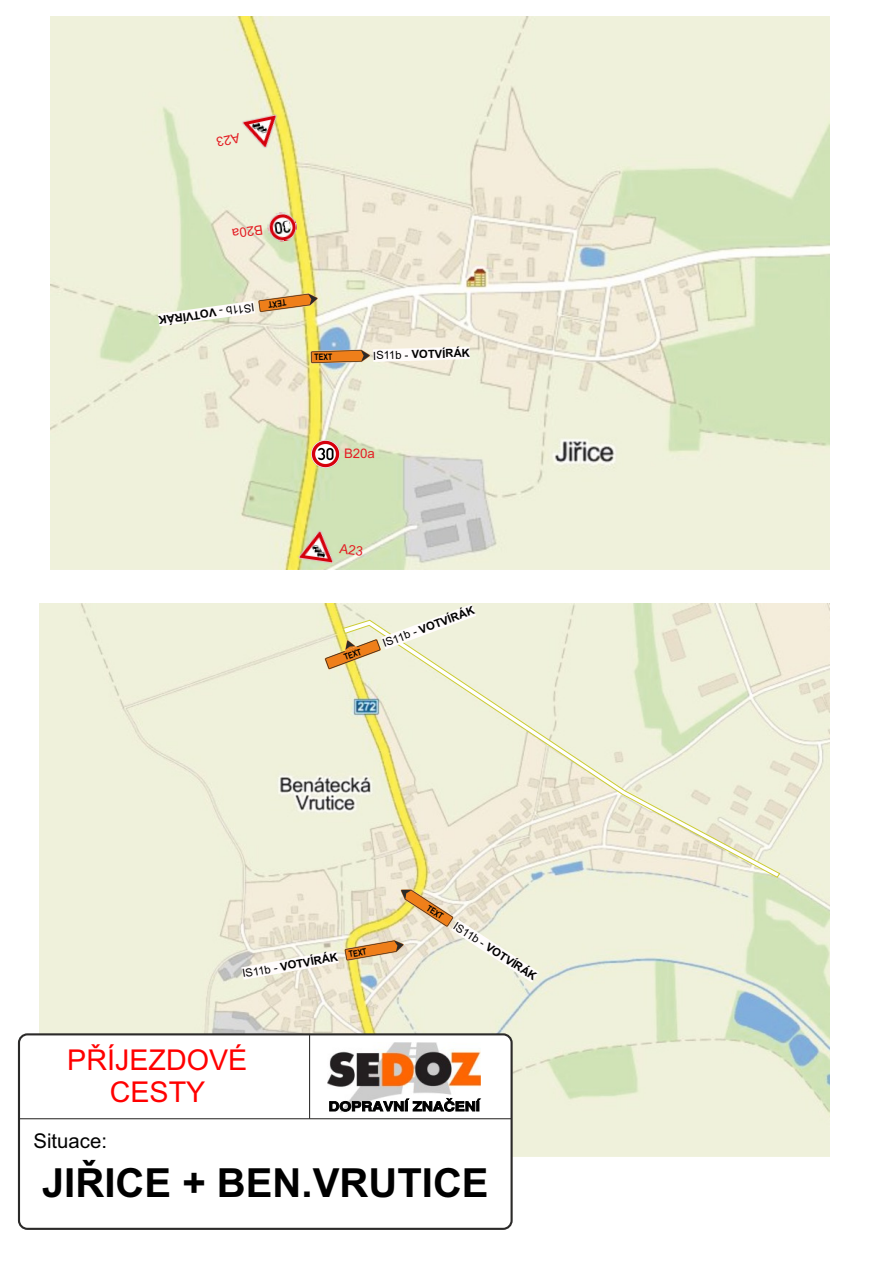
<style>
.page{position:relative;width:893px;height:1263px;background:#fff}
.page>*{position:absolute;margin:0;border:0;box-sizing:border-box;transform-origin:0 0}
.t1{font:700 40.05px "Arial";color:#000}
.t2{font:28.65px/32.1px "Arial";color:#f00;text-align:center}
.t3{font:20.25px "Arial";color:#000}
.t4{font:13.2px "Arial";color:#e31e24}
.t5{font:700 11.25px "Arial";color:#000}
.t6{font:700 8.85px "Arial Narrow";color:#000}
.s1{font-weight:400}
</style>
<div class="page">
<img style="left:51px;top:16px;width:778px;height:553px">
<img style="left:39px;top:603px;width:790px;height:553px">
<img style="left:265px;top:210px;width:32px;height:32px">
<svg style="left:285px;top:221px;width:5px;height:11px"></svg>
<img style="left:312px;top:440px;width:27px;height:28px">
<svg style="left:317px;top:451px;width:4px;height:6px"></svg>
<img style="left:238px;top:109px;width:45px;height:45px">
<img style="left:297px;top:525px;width:43px;height:43px">
<div style="left:18px;top:1033px;width:495px;height:197px;background:#fff;border:2px solid #2b2a29;border-radius:8px"></div>
<img style="left:328px;top:1042px;width:152px;height:55px">
<svg style="left:329px;top:1097px;width:168px;height:23px"></svg>
<hr style="left:309px;top:1034px;width:1px;height:85px;background:#2b2a29">
<hr style="left:19px;top:1118px;width:493px;height:1px;background:#2b2a29">
<svg style="left:343px;top:620px;width:437px;height:258px;background:#ebebd3"></svg>
<svg style="left:241px;top:889px;width:298px;height:94px;background:#ebe3ca"></svg>
<svg style="left:325px;top:604px;width:151px;height:65px;background:#ede7c6"></svg>
<svg style="left:310px;top:346px;width:160px;height:18px"></svg>
<svg style="left:158px;top:293px;width:160px;height:33px"></svg>
<svg style="left:216px;top:133px;width:25px;height:14px"></svg>
<svg style="left:339px;top:543px;width:24px;height:13px"></svg>
<p class="t4" style="left:263px;top:235px;width:32px;rotate:172deg">B20a</p>
<p class="t5" style="left:255px;top:311px;width:98px;rotate:172deg"><span class="s1">IS11b -</span> VOTVÍRÁK</p>
<p class="t6" style="left:287px;top:306px;width:19px;rotate:172deg">TEXT</p>
<p class="t6" style="left:314px;top:354px;width:19px;rotate:-2deg">TEXT</p>
<p class="t5" style="left:373px;top:352px;width:98px;rotate:-2deg"><span class="s1">IS11b -</span> VOTVÍRÁK</p>
<p class="t4" style="left:344px;top:448px;width:32px;rotate:1deg">B20a</p>
<p class="t6" style="left:343px;top:654px;width:19px;rotate:-20deg">TEXT</p>
<p class="t5" style="left:382px;top:639px;width:98px;rotate:-20deg"><span class="s1">IS11b -</span> VOTVÍRÁK</p>
<p class="t6" style="left:429px;top:904px;width:19px;rotate:33deg">TEXT</p>
<p class="t5" style="left:242px;top:969px;width:98px;rotate:-10deg"><span class="s1">IS11b -</span> VOTVÍRÁK</p>
<p class="t6" style="left:348px;top:951px;width:19px;rotate:-10deg">TEXT</p>
<h2 class="t2" style="left:67px;top:1046px;width:182px">PŘÍJEZDOVÉ<br>CESTY</h2>
<h3 class="t3" style="left:34px;top:1133px;width:75px">Situace:</h3>
<p class="t5" style="left:457px;top:921px;width:98px;rotate:33deg"><span class="s1">IS11b -</span> VOTVÍRÁK</p>
<h1 class="t1" style="left:42px;top:1167px;width:448px">JIŘICE + BEN.VRUTICE</h1>
</div>
